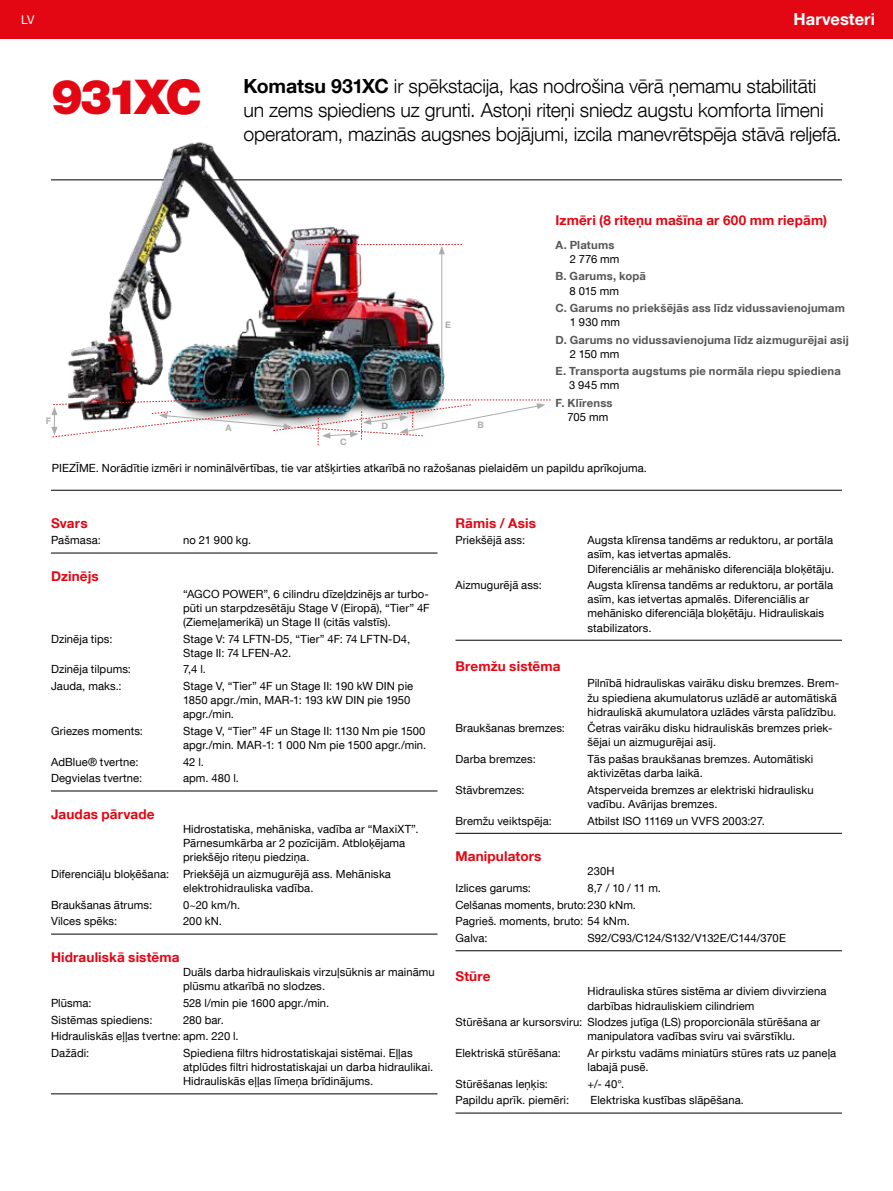
<style>
.page{position:relative;width:893px;height:1191px;background:#fff}
.page>*{position:absolute;margin:0;border:0;box-sizing:border-box;transform-origin:0 0}
.t1{font:900 48px "Helvetica Neue LT Std";letter-spacing:-.095em;color:#e30613}
.t2{font:300 19.5px/24px "Helvetica Neue LT Com";letter-spacing:-.01em;color:#000}
.t3{font:700 16.5px "Helvetica Neue LT Com";color:#fff}
.t4{font:700 13.5px "Helvetica Neue LT Com";letter-spacing:.01em;color:#e30613}
.t5{font:12px "Helvetica Neue LT Com";color:#fff}
.t6{font:11.25px/14.1px "Helvetica Neue LT Com";letter-spacing:.01em;color:#000}
.t7{font:700 11.25px "Helvetica Neue LT Com";letter-spacing:.015em;color:#575756}
.t8{font:11.25px "Helvetica Neue LT Com";letter-spacing:-.015em;color:#000}
.t9{font:700 9px "Helvetica Neue LT Std";color:#acacac}
.s1{font-weight:700}
</style>
<div class="page">
<hr style="left:51px;top:179px;width:791px;height:1px;background:#000">
<img style="left:51px;top:142px;width:486px;height:304px">
<div style="left:0;top:0;width:893px;height:38px;background:#e30613"></div>
<hr style="left:441px;top:252px;width:1px;height:137px;background:#acacac">
<svg style="left:307px;top:244px;width:155px;height:10px"></svg>
<img style="left:51px;top:387px;width:500px;height:58px">
<hr style="left:51px;top:490px;width:791px;height:1px;background:#000">
<hr style="left:51px;top:553px;width:386px;height:1px;background:#000">
<hr style="left:51px;top:790px;width:386px;height:1px;background:#000">
<hr style="left:51px;top:933px;width:386px;height:1px;background:#000">
<hr style="left:51px;top:1093px;width:386px;height:1px;background:#000">
<hr style="left:455px;top:640px;width:387px;height:1px;background:#000">
<hr style="left:455px;top:833px;width:387px;height:1px;background:#000">
<hr style="left:455px;top:950px;width:387px;height:1px;background:#000">
<hr style="left:455px;top:1112px;width:387px;height:1px;background:#000">
<p class="t5" style="left:21px;top:12px;width:15px">LV</p>
<h3 class="t3" style="left:794px;top:9px;width:83px">Harvesteri</h3>
<h1 class="t1" style="left:51px;top:68px;width:152px">931XC</h1>
<h2 class="t2" style="left:243px;top:73px;width:600px"><span class="s1">Komatsu 931XC</span> ir spēkstacija, kas nodrošina vērā ņemamu stabilitāti un zems spiediens uz grunti. Astoņi riteņi sniedz augstu komforta līmeni operatoram, mazinās augsnes bojājumi, izcila manevrētspēja stāvā reljefā.</h2>
<p class="t9" style="left:46px;top:415px;width:7px">F</p>
<p class="t9" style="left:445px;top:320px;width:7px">E</p>
<p class="t9" style="left:225px;top:422px;width:8px">A</p>
<p class="t9" style="left:477px;top:419px;width:8px">B</p>
<p class="t9" style="left:340px;top:436px;width:8px">C</p>
<p class="t9" style="left:382px;top:420px;width:8px">D</p>
<p class="t4" style="left:555px;top:211px;width:273px">Izmēri (8 riteņu mašīna ar 600 mm riepām)</p>
<p class="t7" style="left:555px;top:238px;width:60px">A. Platums</p>
<p class="t6" style="left:570px;top:251px;width:51px">2 776 mm</p>
<p class="t7" style="left:555px;top:269px;width:92px">B. Garums, kopā</p>
<p class="t6" style="left:570px;top:283px;width:51px">8 015 mm</p>
<p class="t7" style="left:555px;top:301px;width:291px">C. Garums no priekšējās ass līdz vidussavienojumam</p>
<p class="t6" style="left:570px;top:315px;width:52px">1 930 mm</p>
<p class="t7" style="left:555px;top:332px;width:295px">D. Garums no vidussavienojuma līdz aizmugurējai asij</p>
<p class="t6" style="left:570px;top:346px;width:51px">2 150 mm</p>
<p class="t7" style="left:555px;top:364px;width:287px">E. Transporta augstums pie normāla riepu spiediena</p>
<p class="t6" style="left:569px;top:378px;width:52px">3 945 mm</p>
<p class="t7" style="left:555px;top:396px;width:59px">F. Klīrenss</p>
<p class="t6" style="left:567px;top:409px;width:42px">705 mm</p>
<p class="t6" style="left:52px;top:460px;width:596px">PIEZĪME. Norādītie izmēri ir nominālvērtības, tie var atšķirties atkarībā no ražošanas pielaidēm un papildu aprīkojuma.</p>
<p class="t4" style="left:51px;top:514px;width:38px">Svars</p>
<p class="t6" style="left:51px;top:533px;width:51px">Pašmasa:</p>
<p class="t6" style="left:183px;top:533px;width:70px">no 21 900 kg.</p>
<p class="t4" style="left:51px;top:568px;width:49px">Dzinējs</p>
<p class="t6" style="left:183px;top:586px;width:248px;text-align:justify">“AGCO POWER”, 6 cilindru dīzeļdzinējs ar turbo&shy;pūti un starpdzesētāju Stage V (Eiropā), “Tier” 4F (Ziemeļamerikā) un Stage II (citās valstīs).</p>
<p class="t6" style="left:51px;top:631px;width:63px">Dzinēja tips:</p>
<p class="t6" style="left:183px;top:631px;width:229px">Stage V: 74 LFTN-D5, “Tier” 4F: 74 LFTN-D4,<br>Stage II: 74 LFEN-A2.</p>
<p class="t6" style="left:51px;top:662px;width:82px">Dzinēja tilpums:</p>
<p class="t6" style="left:183px;top:662px;width:24px">7,4 l.</p>
<p class="t6" style="left:51px;top:678px;width:72px">Jauda, maks.:</p>
<p class="t6" style="left:183px;top:678px;width:232px">Stage V, “Tier” 4F un Stage II: 190 kW DIN pie<br>1850 apgr./min, MAR-1: 193 kW DIN pie 1950 apgr./min.</p>
<p class="t6" style="left:51px;top:723px;width:93px">Griezes moments:</p>
<p class="t6" style="left:183px;top:723px;width:245px">Stage V, “Tier” 4F un Stage II: 1130 Nm pie 1500 apgr./min. MAR-1: 1 000 Nm pie 1500 apgr./min.</p>
<p class="t6" style="left:51px;top:754px;width:89px">AdBlue® tvertne:</p>
<p class="t6" style="left:183px;top:754px;width:22px">42 l.</p>
<p class="t6" style="left:51px;top:771px;width:93px">Degvielas tvertne:</p>
<p class="t6" style="left:183px;top:771px;width:58px">apm. 480 l.</p>
<p class="t4" style="left:51px;top:805px;width:105px">Jaudas pārvade</p>
<p class="t6" style="left:183px;top:822px;width:237px">Hidrostatiska, mehāniska, vadība ar “MaxiXT”.<br>Pārnesumkārba ar 2 pozīcijām. Atbloķējama priekšējo riteņu piedziņa.</p>
<p class="t6" style="left:183px;top:866px;width:209px;text-indent:-132px">Diferenciāļu bloķēšana: Priekšējā un aizmugurējā ass. Mehāniska elektrohidrauliska vadība.</p>
<p class="t6" style="left:51px;top:897px;width:103px">Braukšanas ātrums:</p>
<p class="t6" style="left:183px;top:897px;width:59px">0~20 km/h.</p>
<p class="t6" style="left:51px;top:914px;width:68px">Vilces spēks:</p>
<p class="t6" style="left:183px;top:914px;width:41px">200 kN.</p>
<p class="t4" style="left:51px;top:948px;width:130px">Hidrauliskā sistēma</p>
<p class="t6" style="left:183px;top:965px;width:253px">Duāls darba hidrauliskais virzuļsūknis ar maināmu plūsmu atkarībā no slodzes.</p>
<p class="t6" style="left:51px;top:995px;width:42px">Plūsma:</p>
<p class="t6" style="left:183px;top:995px;width:148px">528 l/min pie 1600 apgr./min.</p>
<p class="t6" style="left:51px;top:1012px;width:103px">Sistēmas spiediens:</p>
<p class="t6" style="left:51px;top:1011px;width:189px;line-height:16.6px;text-indent:132px">280 bar.<br>Hidrauliskās eļļas tvertne: apm. 220 l.<br>Dažādi:</p>
<p class="t6" style="left:183px;top:1045px;width:252px">Spiediena filtrs hidrostatiskajai sistēmai. Eļļas atplūdes filtri hidrostatiskajai un darba hidraulikai.<br>Hidrauliskās eļļas līmeņa brīdinājums.</p>
<p class="t4" style="left:455px;top:514px;width:82px">Rāmis / Asis</p>
<p class="t6" style="left:455px;top:533px;width:71px">Priekšējā ass:</p>
<p class="t6" style="left:587px;top:533px;width:248px">Augsta klīrensa tandēms ar reduktoru, ar portāla asīm, kas ietvertas apmalēs.<br>Diferenciālis ar mehānisko diferenciāļa bloķētāju.</p>
<p class="t6" style="left:455px;top:578px;width:88px">Aizmugurējā ass:</p>
<p class="t6" style="left:587px;top:578px;width:247px">Augsta klīrensa tandēms ar reduktoru, ar portāla asīm, kas ietvertas apmalēs. Diferenciālis ar mehānisko diferenciāļa bloķētāju. Hidrauliskais stabilizators.</p>
<p class="t4" style="left:455px;top:657px;width:106px">Bremžu sistēma</p>
<p class="t6" style="left:587px;top:676px;width:253px">Pilnībā hidrauliskas vairāku disku bremzes. Brem&shy;žu spiediena akumulatorus uzlādē ar automātiskā hidrauliskā akumulatora uzlādes vārsta palīdzību.</p>
<p class="t6" style="left:455px;top:721px;width:111px">Braukšanas bremzes:</p>
<p class="t6" style="left:587px;top:721px;width:246px">Četras vairāku disku hidrauliskās bremzes priek&shy;šējai un aizmugurējai asij.</p>
<p class="t6" style="left:455px;top:752px;width:82px">Darba bremzes:</p>
<p class="t6" style="left:587px;top:752px;width:227px">Tās pašas braukšanas bremzes. Automātiski aktivizētas darba laikā.</p>
<p class="t6" style="left:455px;top:782px;width:71px">Stāvbremzes:</p>
<p class="t6" style="left:587px;top:782px;width:228px">Atsperveida bremzes ar elektriski hidraulisku vadību. Avārijas bremzes.</p>
<p class="t6" style="left:455px;top:813px;width:98px">Bremžu veiktspēja:</p>
<p class="t6" style="left:587px;top:813px;width:179px">Atbilst ISO 11169 un VVFS 2003:27.</p>
<p class="t4" style="left:455px;top:848px;width:87px">Manipulators</p>
<p class="t6" style="left:587px;top:864px;width:29px">230H</p>
<p class="t6" style="left:455px;top:880px;width:77px">Izlices garums:</p>
<p class="t6" style="left:455px;top:879px;width:207px;line-height:16.6px;text-indent:132px">8,7 / 10 / 11 m.<br>Celšanas moments, bruto: 230 kNm.<br>Pagrieš. moments, bruto: 54 kNm.<br>Galva:</p>
<p class="t8" style="left:587px;top:931px;width:200px">S92/C93/C124/S132/V132E/C144/370E</p>
<p class="t4" style="left:455px;top:968px;width:37px">Stūre</p>
<p class="t6" style="left:587px;top:984px;width:240px">Hidrauliska stūres sistēma ar diviem divvirziena darbības hidrauliskiem cilindriem</p>
<p class="t6" style="left:587px;top:1015px;width:234px;text-indent:-132px">Stūrēšana ar kursorsviru: Slodzes jutīga (LS) proporcionāla stūrēšana ar manipulatora vadības sviru vai svārstīklu.</p>
<p class="t6" style="left:455px;top:1045px;width:107px">Elektriskā stūrēšana:</p>
<p class="t6" style="left:587px;top:1045px;width:250px">Ar pirkstu vadāms miniatūrs stūres rats uz paneļa labajā pusē.</p>
<p class="t6" style="left:455px;top:1076px;width:94px">Stūrēšanas leņķis:</p>
<p class="t6" style="left:587px;top:1076px;width:38px">+/- 40°.</p>
<p class="t6" style="left:455px;top:1093px;width:115px">Papildu aprīk. piemēri:</p>
<p class="t6" style="left:590px;top:1093px;width:155px">Elektriska kustības slāpēšana.</p>
</div>
